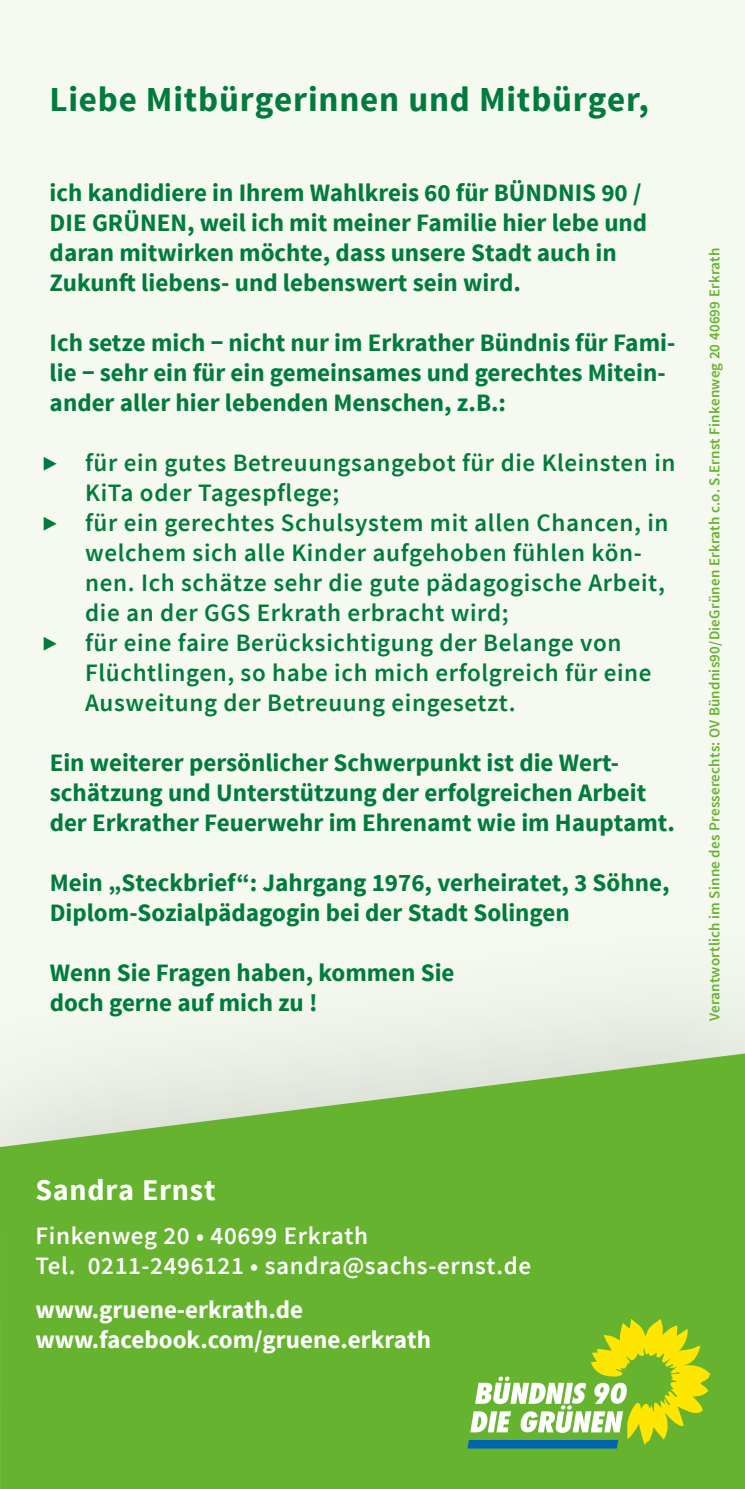
<style>
.page{position:relative;width:745px;height:1489px;background:#fff}
.page>*{position:absolute;margin:0;border:0;box-sizing:border-box;transform-origin:0 0}
.t1{font:700 35px "Source Sans Pro";letter-spacing:.025em;color:#007b3d}
.t2{font:700 30px "Source Sans Pro";letter-spacing:.025em;color:#fff}
.t3{font:700 25px/30px "Source Sans Pro";color:#007b3d}
.t4{font:600 25px "Source Sans Pro";letter-spacing:.025em;color:#007b3d}
.t5{font:600 25px/30px "Source Sans Pro";letter-spacing:.025em;color:#fff}
.t6{font:700 25px/30px "Source Sans Pro";color:#fff}
.t7{font:600 15px "Source Sans Pro";letter-spacing:.015em;color:#65b32e}
.s1{font-style:italic}
</style>
<div class="page">
<div style="left:0;top:0;width:744px;height:1488px;background:#f6f9ef"></div>
<svg style="left:0;top:1053px;width:744px;height:435px;fill:#65b32e"></svg>
<svg style="left:467px;top:1318px;width:243px;height:130px"></svg>
<h1 class="t1" style="left:50px;top:77px;width:600px">Liebe Mitbürgerinnen und Mitbürger,</h1>
<p class="t3" style="left:50px;top:178px;width:598px">ich kandidiere in Ihrem Wahlkreis 60 für BÜNDNIS 90 / DIE GRÜNEN, weil ich mit meiner Familie hier lebe und daran mitwirken möchte, dass unsere Stadt auch in Zukunft liebens- und lebenswert sein wird.</p>
<p class="t3" style="left:50px;top:328px;width:626px">Ich setze mich <span class="s1">−</span> nicht nur im Erkrather Bündnis für Fami&shy;lie <span class="s1">−</span> sehr ein für ein gemeinsames und gerechtes Mitein&shy;ander aller hier lebenden Menschen, z.B.:</p>
<p class="t4" style="left:43px;top:447px;width:634px">▶ für ein gutes Betreuungsangebot für die Kleinsten in</p>
<p class="t4" style="left:85px;top:477px;width:256px">KiTa oder Tagespflege;</p>
<p class="t4" style="left:43px;top:507px;width:627px">▶ für ein gerechtes Schulsystem mit allen Chancen, in</p>
<p class="t4" style="left:85px;top:537px;width:558px">welchem sich alle Kinder aufgehoben fühlen kön-</p>
<p class="t4" style="left:85px;top:567px;width:581px">nen. Ich schätze sehr die gute pädagogische Arbeit,</p>
<p class="t4" style="left:85px;top:597px;width:424px">die an der GGS Erkrath erbracht wird;</p>
<p class="t4" style="left:43px;top:627px;width:580px">▶ für eine faire Berücksichtigung der Belange von</p>
<p class="t4" style="left:85px;top:657px;width:567px">Flüchtlingen, so habe ich mich erfolgreich für eine</p>
<p class="t4" style="left:85px;top:687px;width:432px">Ausweitung der Betreuung eingesetzt.</p>
<p class="t3" style="left:50px;top:748px;width:626px">Ein weiterer persönlicher Schwerpunkt ist die Wert&shy;schätzung und Unterstützung der erfolgreichen Arbeit der Erkrather Feuerwehr im Ehrenamt wie im Hauptamt.</p>
<p class="t3" style="left:50px;top:868px;width:621px">Mein „Steckbrief“: Jahrgang 1976, verheiratet, 3 Söhne,<br>Diplom-Sozialpädagogin bei der Stadt Solingen</p>
<p class="t3" style="left:50px;top:958px;width:406px">Wenn Sie Fragen haben, kommen Sie doch gerne auf mich zu !</p>
<p class="t7" style="left:704px;top:1021px;width:775px;rotate:-90deg">Verantwortlich im Sinne des Presserechts: OV Bündnis90/DieGrünen Erkrath c.o. S.Ernst Finkenweg 20 40699 Erkrath</p>
<p class="t2" style="left:35px;top:1170px;width:182px">Sandra Ernst</p>
<p class="t5" style="left:35px;top:1221px;width:497px">Finkenweg 20 • 40699 Erkrath<br>Tel. 0211-2496121 • sandra@sachs-ernst.de</p>
<p class="t6" style="left:35px;top:1295px;width:397px">www.gruene-erkrath.de www.facebook.com/gruene.erkrath</p>
</div>
